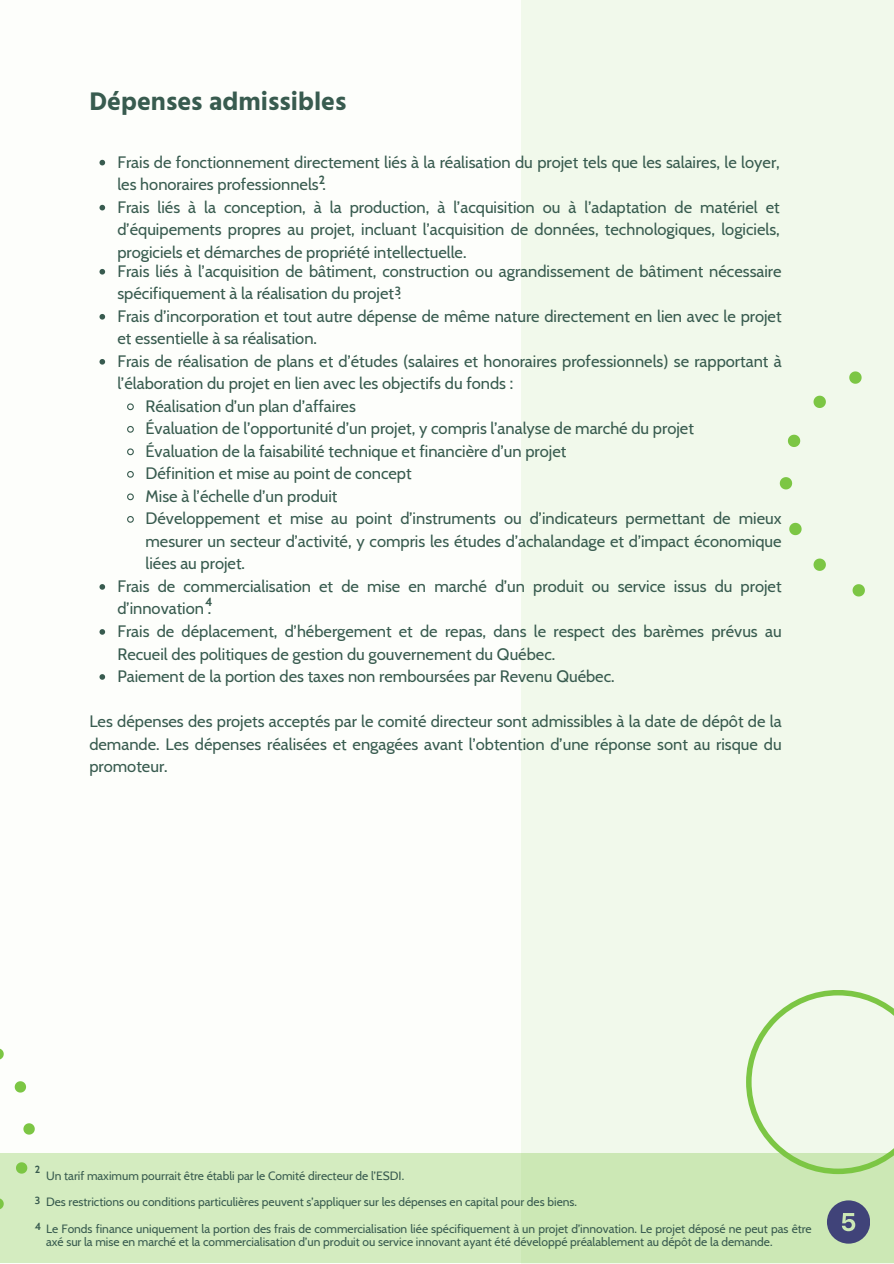
<style>
.page{position:relative;width:894px;height:1264px;background:#fff}
.page>*{position:absolute;margin:0;border:0;box-sizing:border-box;transform-origin:0 0}
.t1{font:700 26.1px "Hind Jalandhar";color:#385b4f}
.t2{font:16.5px/22.5px "Cabin";color:#385b4f}
.t3{font:12px/13px "Cabin";color:#385b4f}
.t4{font:700 11.85px "Cabin";color:#385b4f}
.t5{font:700 10.35px "Cabin";color:#385b4f}
</style>
<div class="page">
<div style="left:0;top:0;width:893px;height:1263px;background:#fdfefb"></div>
<div style="left:0;top:1153px;width:893px;height:109px;background:#d4ecc0"></div>
<svg style="left:521px;top:0;width:372px;height:1263px;fill:#f1f9eb"></svg>
<svg style="left:745px;top:989px;width:148px;height:185px"></svg>
<svg style="left:0;top:1048px;width:34px;height:161px"></svg>
<div style="left:779px;top:362px;width:114px;height:242px;background:#f1f9eb"></div>
<svg style="left:99px;top:160px;width:6px;height:5px"></svg>
<svg style="left:99px;top:205px;width:6px;height:5px"></svg>
<svg style="left:99px;top:269px;width:6px;height:5px"></svg>
<svg style="left:99px;top:314px;width:6px;height:5px"></svg>
<svg style="left:99px;top:359px;width:6px;height:5px"></svg>
<svg style="left:127px;top:403px;width:7px;height:8px"></svg>
<svg style="left:127px;top:426px;width:7px;height:7px"></svg>
<svg style="left:127px;top:448px;width:7px;height:8px"></svg>
<svg style="left:127px;top:471px;width:7px;height:7px"></svg>
<svg style="left:127px;top:493px;width:7px;height:8px"></svg>
<svg style="left:127px;top:516px;width:7px;height:7px"></svg>
<svg style="left:99px;top:584px;width:6px;height:5px"></svg>
<svg style="left:99px;top:629px;width:6px;height:5px"></svg>
<svg style="left:99px;top:674px;width:6px;height:5px"></svg>
<svg style="left:826px;top:1200px;width:43px;height:43px"></svg>
<p class="t1" style="left:89px;top:86px;width:258px">Dépenses admissibles</p>
<p class="t2" style="left:117px;top:150px;width:663px">Frais de fonctionnement directement liés à la réalisation du projet tels que les salaires, le loyer, les honoraires professionnels .</p>
<p class="t2" style="left:117px;top:195px;width:663px;text-align:justify">Frais liés à la conception, à la production, à l’acquisition ou à l’adaptation de matériel et d’équipements propres au projet, incluant l’acquisition de données, technologiques, logiciels, progiciels et démarches de propriété intellectuelle.</p>
<h2 class="t4" style="left:319px;top:172px;width:8px">2</h2>
<p class="t2" style="left:117px;top:260px;width:665px">Frais liés à l’acquisition de bâtiment, construction ou agrandissement de bâtiment nécessaire spécifiquement à la réalisation du projet .</p>
<p class="t2" style="left:117px;top:305px;width:665px">Frais d’incorporation et tout autre dépense de même nature directement en lien avec le projet et essentielle à sa réalisation.</p>
<p class="t2" style="left:117px;top:350px;width:665px">Frais de réalisation de plans et d’études (salaires et honoraires professionnels) se rapportant à l’élaboration du projet en lien avec les objectifs du fonds :</p>
<p class="t2" style="left:145px;top:395px;width:212px">Réalisation d’un plan d’affaires</p>
<p class="t2" style="left:145px;top:417px;width:550px">Évaluation de l’opportunité d’un projet, y compris l’analyse de marché du projet</p>
<p class="t2" style="left:145px;top:440px;width:422px">Évaluation de la faisabilité technique et financière d’un projet</p>
<p class="t2" style="left:145px;top:462px;width:268px">Définition et mise au point de concept</p>
<p class="t2" style="left:145px;top:485px;width:193px">Mise à l’échelle d’un produit</p>
<p class="t2" style="left:145px;top:507px;width:637px;text-align:justify">Développement et mise au point d’instruments ou d’indicateurs permettant de mieux mesurer un secteur d’activité, y compris les études d’achalandage et d’impact économique liées au projet.</p>
<p class="t2" style="left:117px;top:575px;width:665px">Frais de commercialisation et de mise en marché d’un produit ou service issus du projet d’innovation .</p>
<p class="t2" style="left:117px;top:620px;width:665px">Frais de déplacement, d’hébergement et de repas, dans le respect des barèmes prévus au<br>Recueil des politiques de gestion du gouvernement du Québec.</p>
<p class="t2" style="left:117px;top:665px;width:498px">Paiement de la portion des taxes non remboursées par Revenu Québec.</p>
<p class="t2" style="left:89px;top:710px;width:693px;text-align:justify">Les dépenses des projets acceptés par le comité directeur sont admissibles à la date de dépôt de la demande. Les dépenses réalisées et engagées avant l’obtention d’une réponse sont au risque du promoteur.</p>
<p class="t4" style="left:394px;top:283px;width:8px">3</p>
<p class="t4" style="left:205px;top:594px;width:9px">4</p>
<p class="t5" style="left:35px;top:1162px;width:7px">2</p>
<h1 class="t3" style="left:46px;top:1168px;width:359px">Un tarif maximum pourrait être établi par le Comité directeur de l’ESDI.</h1>
<p class="t5" style="left:35px;top:1193px;width:7px">3</p>
<p class="t3" style="left:46px;top:1195px;width:532px">Des restrictions ou conditions particulières peuvent s’appliquer sur les dépenses en capital pour des biens.</p>
<p class="t5" style="left:35px;top:1220px;width:8px">4</p>
<p class="t3" style="left:46px;top:1221px;width:767px">Le Fonds finance uniquement la portion des frais de commercialisation liée spécifiquement à un projet d’innovation. Le projet déposé ne peut pas être axé sur la mise en marché et la commercialisation d’un produit ou service innovant ayant été développé préalablement au dépôt de la demande.</p>
</div>
